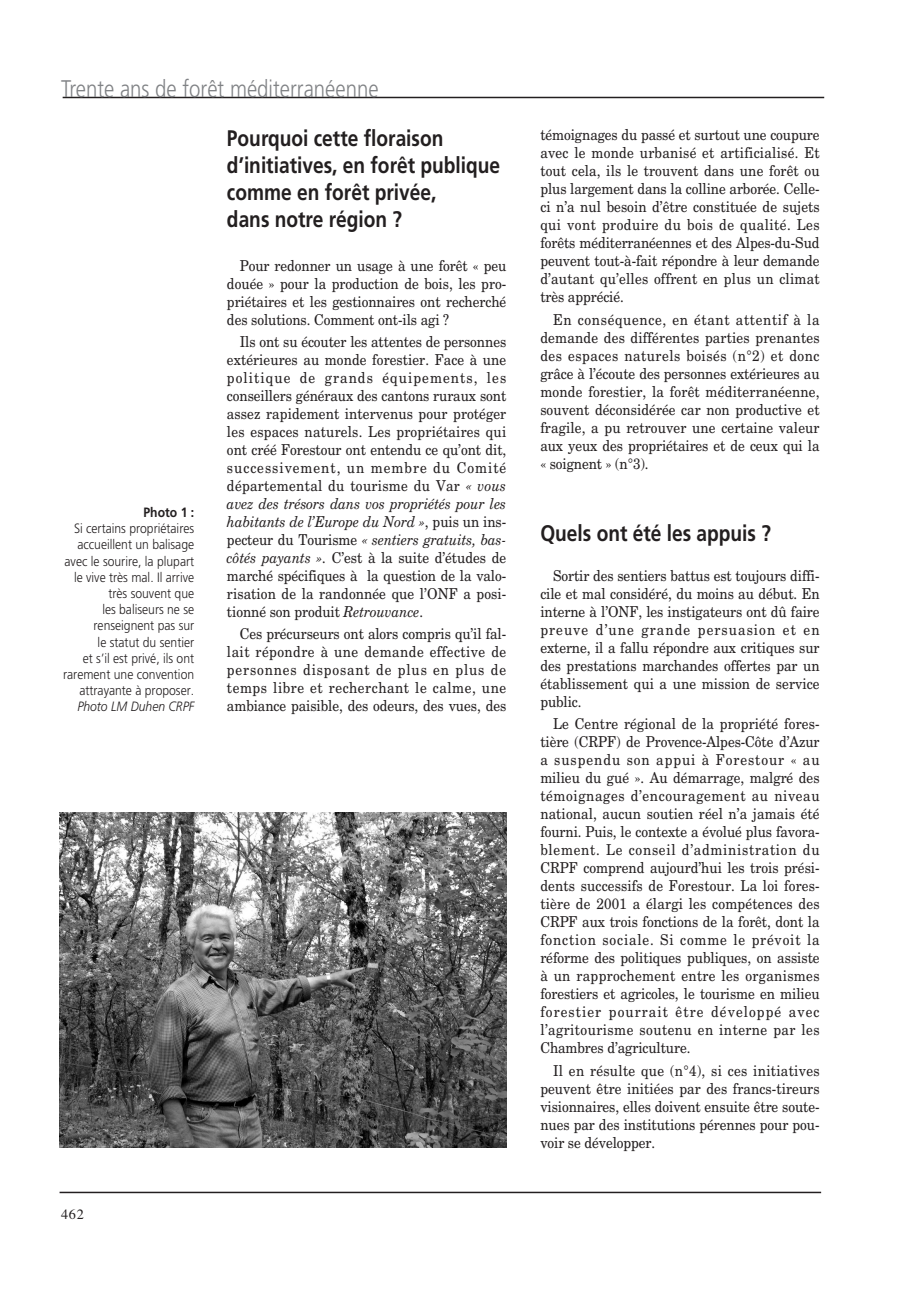
<style>
.page{position:relative;width:919px;height:1289px;background:#fff}
.page>*{position:absolute;margin:0;border:0;box-sizing:border-box;transform-origin:0 0}
.t1{font:300 24px "Frutiger";color:#808285;scale:.85 1}
.t2{font:700 22.5px/27px "Frutiger";color:#231f20;scale:.85 1}
.t3{font:15px/18px "New Century Schlbk";letter-spacing:-.005em;color:#231f20;text-align:justify;scale:.9 1}
.t4{font:14.25px "Times";color:#231f20}
.t5{font:300 13.5px/16.2px "Frutiger";color:#231f20;text-align:right;scale:.9 1}
.t6{font:italic 300 13.5px "Frutiger";color:#231f20;scale:.9 1}
.t7{font:700 13.5px "Frutiger";color:#231f20;scale:.9 1}
.s1{font-style:italic}
</style>
<div class="page">
<hr style="left:60px;top:1191px;width:761px;height:2px;background:#231f20">
<hr style="left:63px;top:97px;width:761px;height:1px;background:#231f20">
<img style="left:60px;top:813px;width:446px;height:334px">
<h1 class="t1" style="left:61px;top:75px;width:375px">Trente ans de forêt méditerranéenne</h1>
<p class="t7" style="left:143px;top:504px;width:58px">Photo 1 :</p>
<p class="t5" style="left:63px;top:520px;width:147px">Si certains propriétaires accueillent un balisage avec le sourire, la plupart le vive très mal. Il arrive très souvent que<br>les baliseurs ne se renseignent pas sur<br>le statut du sentier<br>et s’il est privé, ils ont rarement une convention attrayante à proposer.</p>
<p class="t6" style="left:77px;top:699px;width:131px">Photo LM Duhen CRPF</p>
<h2 class="t2" style="left:227px;top:125px;width:323px">Pourquoi cette floraison d’initiatives, en forêt publique comme en forêt privée,<br>dans notre région ?</h2>
<p class="t3" style="left:227px;top:256px;width:312px;text-indent:13px">Pour redonner un usage à une forêt « peu douée » pour la production de bois, les pro&shy;priétaires et les gestionnaires ont recherché des solutions. Comment ont-ils agi ?</p>
<p class="t3" style="left:227px;top:332px;width:312px;text-indent:13px">Ils ont su écouter les attentes de personnes extérieures au monde forestier. Face à une politique de grands équipements, les conseillers généraux des cantons ruraux sont assez rapidement intervenus pour protéger les espaces naturels. Les propriétaires qui ont créé Forestour ont entendu ce qu’ont dit, successivement, un membre du Comité départemental du tourisme du Var <span class="s1">« vous avez des trésors dans vos propriétés pour les habitants de l’Europe du Nord »</span>, puis un ins&shy;pecteur du Tourisme <span class="s1">« sentiers gratuits, bas&shy;côtés payants ».</span> C’est à la suite d’études de marché spécifiques à la question de la valo&shy;risation de la randonnée que l’ONF a posi&shy;tionné son produit <span class="s1">Retrouvance</span>.</p>
<p class="t3" style="left:227px;top:624px;width:312px;text-indent:13px">Ces précurseurs ont alors compris qu’il fal&shy;lait répondre à une demande effective de personnes disposant de plus en plus de temps libre et recherchant le calme, une ambiance paisible, des odeurs, des vues, des</p>
<p class="t4" style="left:61px;top:1200px;width:24px">462</p>
<p class="t3" style="left:540px;top:126px;width:312px">témoignages du passé et surtout une coupure avec le monde urbanisé et artificialisé. Et tout cela, ils le trouvent dans une forêt ou plus largement dans la colline arborée. Celle&shy;ci n’a nul besoin d’être constituée de sujets qui vont produire du bois de qualité. Les forêts méditerranéennes et des Alpes-du-Sud peuvent tout-à-fait répondre à leur demande d’autant qu’elles offrent en plus un climat très apprécié.</p>
<p class="t3" style="left:540px;top:310px;width:312px;text-indent:13px">En conséquence, en étant attentif à la demande des différentes parties prenantes des espaces naturels boisés (n°2) et donc grâce à l’écoute des personnes extérieures au monde forestier, la forêt méditerranéenne, souvent déconsidérée car non productive et fragile, a pu retrouver une certaine valeur aux yeux des propriétaires et de ceux qui la « soignent » (n°3).</p>
<h2 class="t2" style="left:540px;top:520px;width:273px">Quels ont été les appuis ?</h2>
<p class="t3" style="left:540px;top:566px;width:312px;text-indent:13px">Sortir des sentiers battus est toujours diffi&shy;cile et mal considéré, du moins au début. En interne à l’ONF, les instigateurs ont dû faire preuve d’une grande persuasion et en externe, il a fallu répondre aux critiques sur des prestations marchandes offertes par un établissement qui a une mission de service public.</p>
<p class="t3" style="left:540px;top:714px;width:312px;text-indent:13px">Le Centre régional de la propriété fores&shy;tière (CRPF) de Provence-Alpes-Côte d’Azur a suspendu son appui à Forestour « au milieu du gué ». Au démarrage, malgré des témoignages d’encouragement au niveau national, aucun soutien réel n’a jamais été fourni. Puis, le contexte a évolué plus favora&shy;blement. Le conseil d’administration du CRPF comprend aujourd’hui les trois prési&shy;dents successifs de Forestour. La loi fores&shy;tière de 2001 a élargi les compétences des CRPF aux trois fonctions de la forêt, dont la fonction sociale. Si comme le prévoit la réforme des politiques publiques, on assiste à un rapprochement entre les organismes forestiers et agricoles, le tourisme en milieu forestier pourrait être développé avec l’agritourisme soutenu en interne par les Chambres d’agriculture.</p>
<p class="t3" style="left:540px;top:1060px;width:312px;text-indent:13px">Il en résulte que (n°4), si ces initiatives peuvent être initiées par des francs-tireurs visionnaires, elles doivent ensuite être soute&shy;nues par des institutions pérennes pour pou&shy;voir se développer.</p>
</div>
